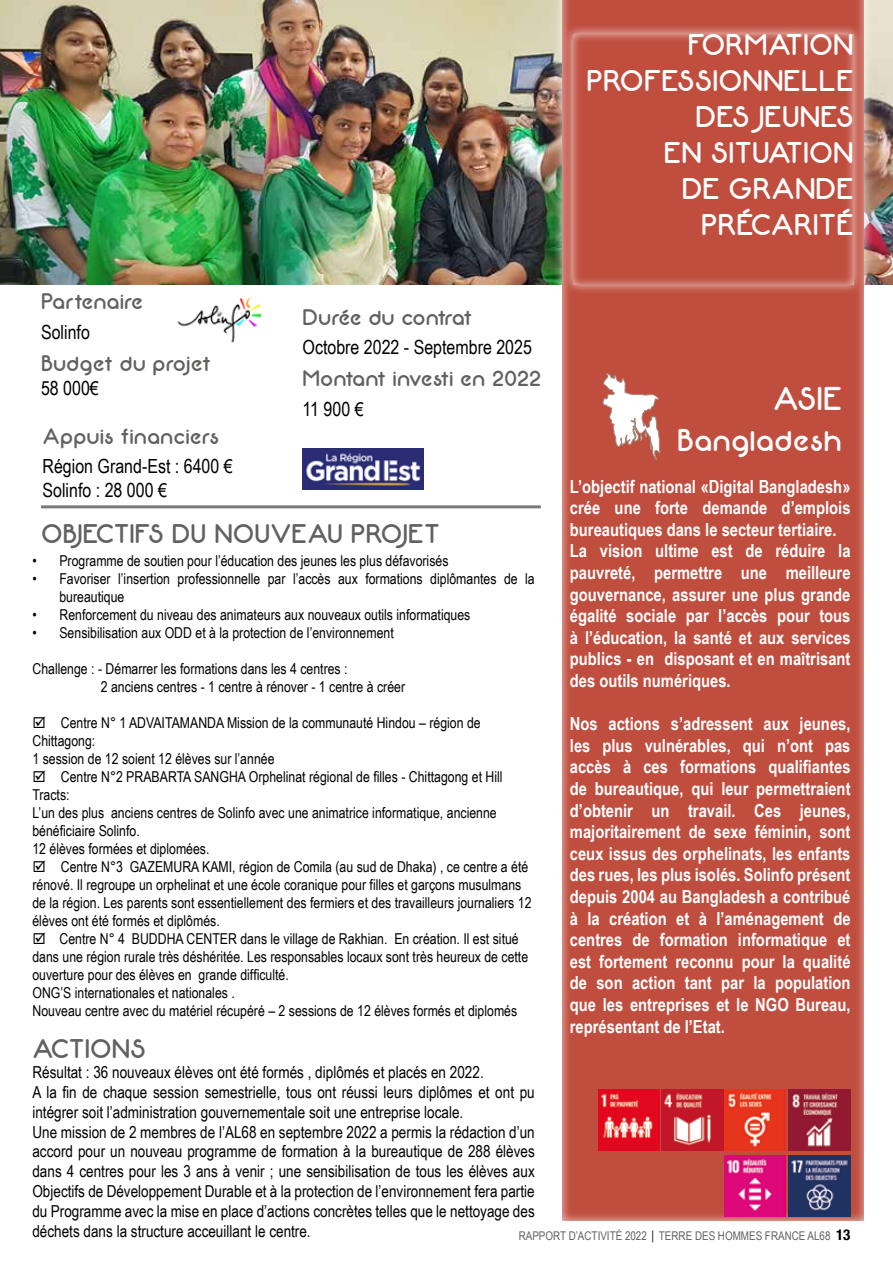
<style>
.page{position:relative;width:893px;height:1263px;background:#fff}
.page>*{position:absolute;margin:0;border:0;box-sizing:border-box;transform-origin:0 0}
.t1{font:33px "Neon 80 s";color:#fff}
.t2{font:31.5px "Neon 80 s";color:#fff}
.t3{font:30px/36px "Neon 80 s";color:#fff;text-align:right}
.t4{font:27px "Neon 80 s";color:#616160}
.t5{font:22.5px "Neon 80 s";color:#616160}
.t6{font:22.5px "Neon 80 s";letter-spacing:-.04em;color:#616160}
.t7{font:19.5px/23.4px "Arial Narrow";color:#000}
.t8{font:700 18px/21.6px "Arial Narrow";color:#fff}
.t9{font:16.5px/19.8px "Arial Narrow";color:#000}
.t10{font:15px/18px "Arial Narrow";color:#000}
.t11{font:12px "Arial Narrow";color:#616160}
.s1{font-family:"Helvetica Neue LT Com";font-weight:700;font-stretch:condensed;font-size:15px;color:#000}
</style>
<div class="page">
<img style="left:0;top:0;width:893px;height:285px">
<div style="left:552px;top:0;width:322px;height:1230px;background:#fff;opacity:.75"></div>
<div style="left:562px;top:0;width:305px;height:1220px;background:#c04e3f"></div>
<svg style="left:603px;top:373px;width:57px;height:87px"></svg>
<img style="left:662px;top:1089px;width:124px;height:62px">
<img style="left:598px;top:1089px;width:62px;height:62px">
<img style="left:724px;top:1155px;width:62px;height:62px">
<img style="left:789px;top:1155px;width:61px;height:62px">
<img style="left:789px;top:1089px;width:61px;height:62px">
<img style="left:177px;top:297px;width:85px;height:46px">
<div style="left:563px;top:24px;width:300px;height:270px;background:#fff;opacity:.75"></div>
<div style="left:572px;top:27px;width:317px;height:258px;background:#fff;opacity:.75"></div>
<hr style="left:41px;top:505px;width:500px;height:3px;background:#616160">
<img style="left:303px;top:449px;width:120px;height:40px">
<h3 class="t5" style="left:41px;top:289px;width:104px">Partenaire</h3>
<h3 class="t7" style="left:41px;top:319px;width:50px">Solinfo</h3>
<h3 class="t5" style="left:41px;top:351px;width:171px">Budget du projet</h3>
<h3 class="t7" style="left:41px;top:375px;width:59px">58 000€</h3>
<h3 class="t5" style="left:43px;top:424px;width:178px">Appuis financiers</h3>
<h3 class="t7" style="left:43px;top:454px;width:192px">Région Grand-Est : 6400 €<br>Solinfo : 28 000 €</h3>
<h3 class="t6" style="left:303px;top:305px;width:171px">Durée du contrat</h3>
<h3 class="t7" style="left:303px;top:335px;width:231px">Octobre 2022 - Septembre 2025</h3>
<h3 class="t5" style="left:303px;top:366px;width:240px">Montant investi en 2022</h3>
<h3 class="t7" style="left:303px;top:396px;width:63px">11 900 €</h3>
<h3 class="t4" style="left:41px;top:519px;width:400px">OBJECTIFS DU NOUVEAU PROJET</h3>
<p class="t10" style="left:32px;top:551px;width:418px">• Programme de soutien pour l’éducation des jeunes les plus défavorisés</p>
<p class="t10" style="left:59px;top:569px;width:477px;text-indent:-27px">• Favoriser l’insertion professionnelle par l’accès aux formations diplômantes de la bureautique</p>
<p class="t10" style="left:32px;top:605px;width:439px">• Renforcement du niveau des animateurs aux nouveaux outils informatiques</p>
<p class="t10" style="left:32px;top:623px;width:363px">• Sensibilisation aux ODD et à la protection de l’environnement</p>
<p class="t10" style="left:101px;top:659px;width:306px;text-indent:-68px">Challenge : - Démarrer les formations dans les 4 centres :<br>2 anciens centres - 1 centre à rénover - 1 centre à créer</p>
<p class="t10" style="left:32px;top:713px;width:450px">☑ Centre N° 1 ADVAITAMANDA Mission de la communauté Hindou – région de<br>Chittagong:<br>1 session de 12 soient 12 élèves sur l’année</p>
<p class="t10" style="left:32px;top:767px;width:472px">☑ Centre N°2 PRABARTA SANGHA Orphelinat régional de filles - Chittagong et Hill Tracts:<br>L’un des plus anciens centres de Solinfo avec une animatrice informatique, ancienne bénéficiaire Solinfo.<br>12 élèves formées et diplomées.</p>
<p class="t10" style="left:32px;top:857px;width:501px">☑ Centre N°3 GAZEMURA KAMI, région de Comila (au sud de Dhaka) , ce centre a été rénové. Il regroupe un orphelinat et une école coranique pour filles et garçons musulmans de la région. Les parents sont essentiellement des fermiers et des travailleurs journaliers 12 élèves ont été formés et diplômés.</p>
<p class="t10" style="left:32px;top:929px;width:497px">☑ Centre N° 4 BUDDHA CENTER dans le village de Rakhian. En création. Il est situé dans une région rurale très déshéritée. Les responsables locaux sont très heureux de cette ouverture pour des élèves en grande difficulté.<br>ONG’S internationales et nationales .<br>Nouveau centre avec du matériel récupéré – 2 sessions de 12 élèves formés et diplomés</p>
<h3 class="t4" style="left:32px;top:1034px;width:115px">ACTIONS</h3>
<h3 class="t3" style="left:586px;top:27px;width:269px">FORMATION<br>PROFESSIONNELLE<br>DES JEUNES<br>EN SITUATION<br>DE GRANDE<br>PRÉCARITÉ</h3>
<h1 class="t1" style="left:773px;top:380px;width:70px">ASIE</h1>
<h2 class="t2" style="left:677px;top:422px;width:166px">Bangladesh</h2>
<p class="t8" style="left:570px;top:474px;width:282px">L’objectif national «Digital Bangladesh» crée une forte demande d’emplois bureautiques dans le secteur tertiaire.<br>La vision ultime est de réduire la pauvreté, permettre une meilleure gouvernance, assurer une plus grande égalité sociale par l’accès pour tous à l’éducation, la santé et aux services publics - en disposant et en maîtrisant des outils numériques.</p>
<p class="t8" style="left:570px;top:712px;width:282px;text-align:justify">Nos actions s’adressent aux jeunes, les plus vulnérables, qui n’ont pas accès à ces formations qualifiantes de bureautique, qui leur permettraient d’obtenir un travail. Ces jeunes, majoritairement de sexe féminin, sont ceux issus des orphelinats, les enfants des rues, les plus isolés. Solinfo présent depuis 2004 au Bangladesh a contribué à la création et à l’aménagement de centres de formation informatique et est fortement reconnu pour la qualité de son action tant par la population que les entreprises et le NGO Bureau, représentant de l’Etat.</p>
<p class="t9" style="left:32px;top:1062px;width:504px">Résultat : 36 nouveaux élèves ont été formés , diplômés et placés en 2022.<br>A la fin de chaque session semestrielle, tous ont réussi leurs diplômes et ont pu intégrer soit l’administration gouvernementale soit une entreprise locale.<br>Une mission de 2 membres de l’AL68 en septembre 2022 a permis la rédaction d’un accord pour un nouveau programme de formation à la bureautique de 288 élèves dans 4 centres pour les 3 ans à venir ; une sensibilisation de tous les élèves aux Objectifs de Développement Durable et à la protection de l’environnement fera partie du Programme avec la mise en place d’actions concrètes telles que le nettoyage des déchets dans la structure acceuillant le centre.</p>
<p class="t11" style="left:519px;top:1227px;width:333px">RAPPORT D’ACTIVITÉ 2022 TERRE DES HOMMES FRANCE AL68 <span class="s1">13</span></p>
</div>
